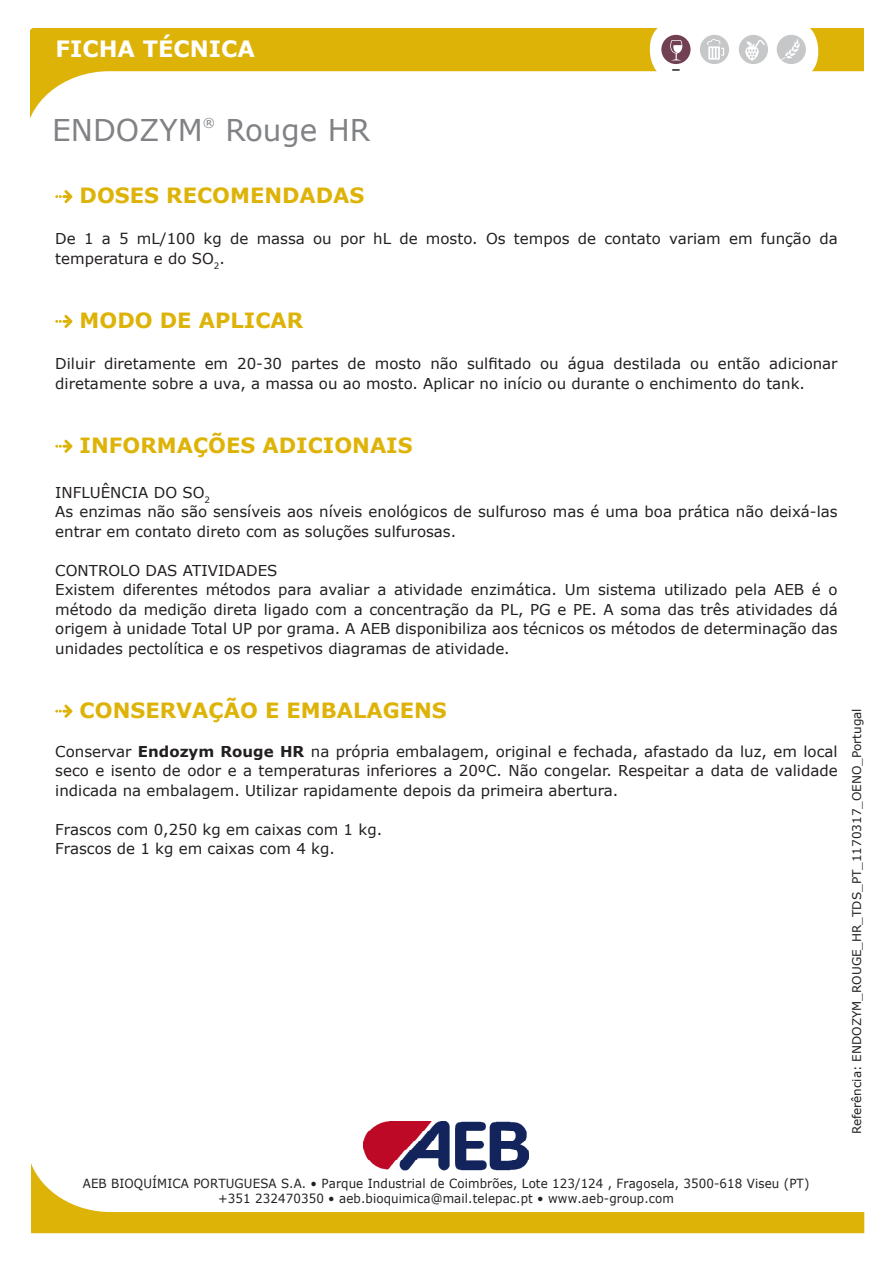
<style>
.page{position:relative;width:893px;height:1263px;background:#fff}
.page>*{position:absolute;margin:0;border:0;box-sizing:border-box;transform-origin:0 0}
.t1{font:30px "Verdana";color:#808285}
.t2{font:700 22.5px "Verdana";color:#fff}
.t3{font:700 21px "Verdana";color:#deb308}
.testo_ok{font:15px/19.5px "Verdana";color:#231f20}
.t4{font:12.6px/15.1px "Verdana";letter-spacing:.01em;color:#231f20;text-align:center;scale:.94 1}
.t5{font:12.3px "Verdana";color:#808285}
.t6{font:12px "Verdana";color:#231f20}
.s1{font-weight:700}
</style>
<div class="page">
<svg style="left:30px;top:28px;width:833px;height:91px"></svg>
<div style="left:651px;top:20px;width:167px;height:61px;background:#fff;border-radius:28px"></div>
<svg style="left:672px;top:69px;width:8px;height:2px"></svg>
<div style="left:777px;top:35px;width:29px;height:29px;background:#c6c7c8;border-radius:50%"></div>
<svg style="left:781px;top:38px;width:19px;height:22px"></svg>
<div style="left:739px;top:35px;width:29px;height:29px;background:#c6c7c8;border-radius:50%"></div>
<div style="left:661px;top:35px;width:30px;height:29px;background:#724053;border-radius:50%"></div>
<div style="left:700px;top:35px;width:29px;height:29px;background:#c6c7c8;border-radius:50%"></div>
<svg style="left:707px;top:39px;width:17px;height:21px"></svg>
<svg style="left:670px;top:40px;width:12px;height:20px"></svg>
<svg style="left:745px;top:40px;width:20px;height:21px"></svg>
<img style="left:364px;top:1121px;width:164px;height:42px">
<svg style="left:31px;top:1163px;width:833px;height:70px"></svg>
<svg style="left:55px;top:190px;width:17px;height:13px"></svg>
<svg style="left:55px;top:315px;width:17px;height:13px"></svg>
<svg style="left:55px;top:440px;width:17px;height:13px"></svg>
<svg style="left:55px;top:705px;width:17px;height:13px"></svg>
<h2 class="t2" style="left:56px;top:32px;width:201px">FICHA TÉCNICA</h2>
<p class="t1" style="left:52px;top:109px;width:152px">ENDOZYM</p>
<p class="t5" style="left:203px;top:114px;width:14px">®</p>
<p class="t1" style="left:225px;top:109px;width:146px">Rouge HR</p>
<p class="t3" style="left:80px;top:181px;width:286px">DOSES RECOMENDADAS</p>
<p class="testo_ok" style="left:55px;top:229px;width:784px">De 1 a 5 mL/100 kg de massa ou por hL de mosto. Os tempos de contato variam em função da temperatura e do SO<sub>2</sub>.</p>
<p class="t3" style="left:80px;top:305px;width:225px">MODO DE APLICAR</p>
<p class="testo_ok" style="left:55px;top:354px;width:784px">Diluir diretamente em 20-30 partes de mosto não sulfitado ou água destilada ou então adicionar diretamente sobre a uva, a massa ou ao mosto. Aplicar no início ou durante o enchimento do tank.</p>
<p class="t3" style="left:80px;top:430px;width:335px">INFORMAÇÕES ADICIONAIS</p>
<p class="testo_ok" style="left:55px;top:482px;width:156px">INFLUÊNCIA DO SO<sub>2</sub></p>
<p class="testo_ok" style="left:55px;top:502px;width:784px">As enzimas não são sensíveis aos níveis enológicos de sulfuroso mas é uma boa prática não deixá-las entrar em contato direto com as soluções sulfurosas.</p>
<p class="testo_ok" style="left:55px;top:560px;width:224px">CONTROLO DAS ATIVIDADES</p>
<p class="testo_ok" style="left:55px;top:580px;width:784px;text-align:justify">Existem diferentes métodos para avaliar a atividade enzimática. Um sistema utilizado pela AEB é o método da medição direta ligado com a concentração da PL, PG e PE. A soma das três atividades dá origem à unidade Total UP por grama. A AEB disponibiliza aos técnicos os métodos de determinação das unidades pectolítica e os respetivos diagramas de atividade.</p>
<p class="t3" style="left:80px;top:695px;width:369px">CONSERVAÇÃO E EMBALAGENS</p>
<p class="testo_ok" style="left:55px;top:741px;width:784px;text-align:justify">Conservar <span class="s1">Endozym Rouge HR</span> na própria embalagem, original e fechada, afastado da luz, em local seco e isento de odor e a temperaturas inferiores a 20ºC. Não congelar. Respeitar a data de validade indicada na embalagem. Utilizar rapidamente depois da primeira abertura.</p>
<p class="testo_ok" style="left:55px;top:819px;width:328px">Frascos com 0,250 kg em caixas com 1 kg.</p>
<p class="testo_ok" style="left:55px;top:839px;width:281px">Frascos de 1 kg em caixas com 4 kg.</p>
<p class="t6" style="left:848px;top:1134px;width:427px;rotate:-90deg">Referência: ENDOZYM_ROUGE_HR_TDS_PT_1170317_OENO_Portugal</p>
<p class="t4" style="left:83px;top:1175px;width:774px">AEB BIOQUÍMICA PORTUGUESA S.A. • Parque Industrial de Coimbrões, Lote 123/124 , Fragosela, 3500-618 Viseu (PT) +351 232470350 • aeb.bioquimica@mail.telepac.pt • www.aeb-group.com</p>
</div>
